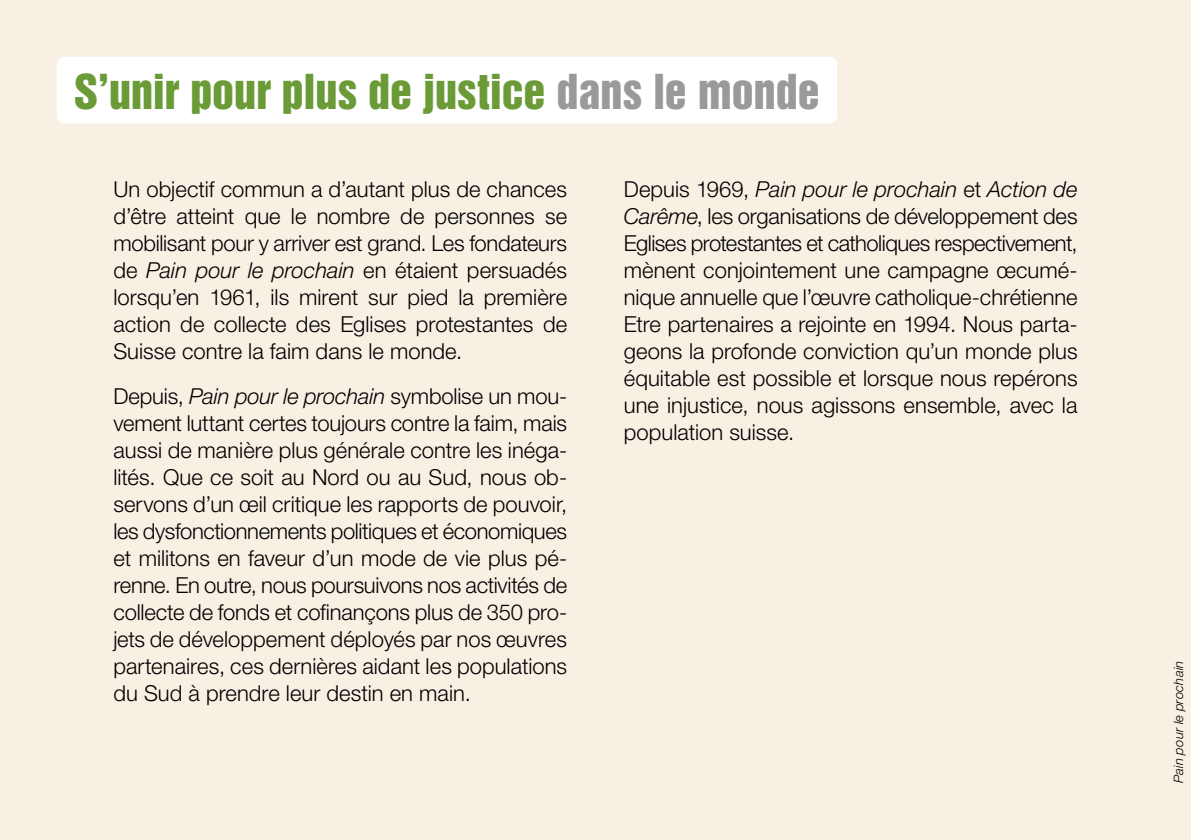
<style>
.page{position:relative;width:1191px;height:840px;background:#fff}
.page>*{position:absolute;margin:0;border:0;box-sizing:border-box;transform-origin:0 0}
.t1{font:44px "Helvetica Inserat LT Std";color:#6a9b37}
.t2{font:300 22px/27px "Helvetica Neue LT Std";color:#000;text-align:justify}
.t3{font:italic 300 13px "Helvetica Neue LT Std";letter-spacing:.015em;color:#000}
.s1{color:#9a9a9a}
.s2{font-style:italic}
</style>
<div class="page">
<div style="left:0;top:0;width:1191px;height:839px;background:#f9f0e4"></div>
<div style="left:57px;top:57px;width:780px;height:66px;background:#fff;border-radius:8px"></div>
<h1 class="t1" style="left:74px;top:65px;width:747px">S’unir pour plus de justice <span class="s1">dans le monde</span></h1>
<p class="t2" style="left:113px;top:175px;width:455px">Un objectif commun a d’autant plus de chances d’être atteint que le nombre de personnes se mobilisant pour y arriver est grand. Les fondateurs de <span class="s2">Pain pour le prochain</span> en étaient persuadés lorsqu’en 1961, ils mirent sur pied la première action de collecte des Eglises protestantes de Suisse contre la faim dans le monde.</p>
<p class="t2" style="left:113px;top:381px;width:455px">Depuis, <span class="s2">Pain pour le prochain</span> symbolise un mou&shy;vement luttant certes toujours contre la faim, mais aussi de manière plus générale contre les inéga&shy;lités. Que ce soit au Nord ou au Sud, nous ob&shy;servons d’un œil critique les rapports de pouvoir, les dysfonctionnements politiques et économiques et militons en faveur d’un mode de vie plus pé&shy;renne. En outre, nous poursuivons nos activités de collecte de fonds et cofinançons plus de 350 pro&shy;jets de développement déployés par nos œuvres partenaires, ces dernières aidant les populations du Sud à prendre leur destin en main.</p>
<p class="t2" style="left:624px;top:175px;width:455px">Depuis 1969, <span class="s2">Pain pour le prochain</span> et <span class="s2">Action de Carême</span>, les organisations de développement des Eglises protestantes et catholiques respectivement, mènent conjointement une campagne œcumé&shy;nique annuelle que l’œuvre catholique-chrétienne Etre partenaires a rejointe en 1994. Nous parta&shy;geons la profonde conviction qu’un monde plus équitable est possible et lorsque nous repérons une injustice, nous agissons ensemble, avec la population suisse.</p>
<p class="t3" style="left:1170px;top:782px;width:124px;rotate:-90deg">Pain pour le prochain</p>
</div>
